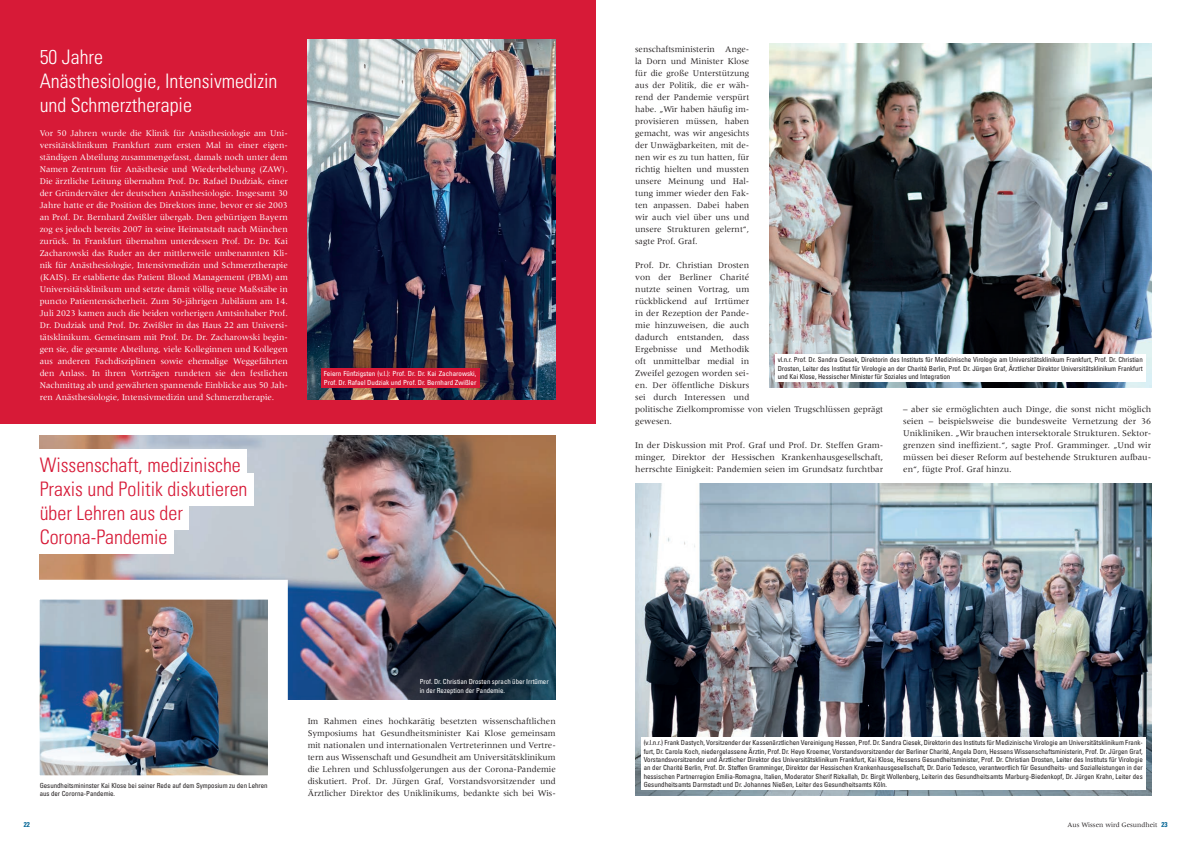
<style>
.page{position:relative;width:1191px;height:842px;background:#fff}
.page>*{position:absolute;margin:0;border:0;box-sizing:border-box;transform-origin:0 0}
.t1{font:300 condensed 20px/24px "Univers LT Pro";color:#d71a37}
.t2{font:300 condensed 20px/24px "Univers LT Pro";color:#fff}
.t3{font:9px/12px "Meridien LT Pro";color:#231f20;text-align:justify}
.t4{font:9px/12px "Meridien LT Pro";color:#fff;text-align:justify}
.t5{font:condensed 7px/8.4px "Univers LT Pro";color:#231f20;text-align:justify}
.t6{font:condensed 7px/8.4px "Univers LT Pro";color:#fff}
.t7{font:7px "Meridien LT Pro";color:#231f20}
.t8{font:700 condensed 7px "Univers LT Pro";color:#006494}
.s1{font-family:"Univers LT Pro";font-weight:700;font-stretch:condensed;color:#006494}
</style>
<div class="page">
<img style="left:40px;top:436px;width:516px;height:264px">
<div style="left:0;top:0;width:595px;height:424px;background:#d71a37"></div>
<img style="left:635px;top:484px;width:516px;height:312px">
<img style="left:39px;top:570px;width:259px;height:206px">
<img style="left:769px;top:43px;width:382px;height:345px">
<div style="left:775px;top:354px;width:370px;height:28px;background:#fff"></div>
<div style="left:641px;top:737px;width:504px;height:53px;background:#fff"></div>
<img style="left:308px;top:40px;width:248px;height:360px">
<div style="left:34px;top:449px;width:212px;height:32px;background:#fff"></div>
<div style="left:34px;top:473px;width:219px;height:32px;background:#fff"></div>
<div style="left:34px;top:497px;width:155px;height:32px;background:#fff"></div>
<div style="left:34px;top:521px;width:139px;height:32px;background:#fff"></div>
<div style="left:321px;top:369px;width:158px;height:19px;background:#d71a37"></div>
<h1 class="t2" style="left:40px;top:44px;width:239px">50 Jahre<br>Anästhesiologie, Intensivmedizin und Schmerztherapie</h1>
<p class="t4" style="left:40px;top:127px;width:250px">Vor 50 Jahren wurde die Klinik für Anästhesiologie am Uni&shy;versitätsklinikum Frankfurt zum ersten Mal in einer eigen&shy;ständigen Abteilung zusammengefasst, damals noch unter dem Namen Zentrum für Anästhesie und Wiederbelebung (ZAW).<br>Die ärztliche Leitung übernahm Prof. Dr. Rafael Dudziak, einer der Gründerväter der deutschen Anästhesiologie. Insgesamt 30<br>Jahre hatte er die Position des Direktors inne, bevor er sie 2003 an Prof. Dr. Bernhard Zwißler übergab. Den gebürtigen Bayern zog es jedoch bereits 2007 in seine Heimatstadt nach München zurück. In Frankfurt übernahm unterdessen Prof. Dr. Dr. Kai Zacharowski das Ruder an der mittlerweile umbenannten Kli&shy;nik für Anästhesiologie, Intensivmedizin und Schmerztherapie (KAIS). Er etablierte das Patient Blood Management (PBM) am Universitätsklinikum und setzte damit völlig neue Maßstäbe in puncto Patientensicherheit. Zum 50-jährigen Jubiläum am 14.<br>Juli 2023 kamen auch die beiden vorherigen Amtsinhaber Prof.<br>Dr. Dudziak und Prof. Dr. Zwißler in das Haus 22 am Universi&shy;tätsklinikum. Gemeinsam mit Prof. Dr. Dr. Zacharowski begin&shy;gen sie, die gesamte Abteilung, viele Kolleginnen und Kollegen aus anderen Fachdisziplinen sowie ehemalige Weggefährten den Anlass. In ihren Vorträgen rundeten sie den festlichen Nachmittag ab und gewährten spannende Einblicke aus 50 Jah&shy;ren Anästhesiologie, Intensivmedizin und Schmerztherapie.</p>
<h1 class="t1" style="left:40px;top:452px;width:209px">Wissenschaft, medizinische<br>Praxis und Politik diskutieren über Lehren aus der<br>Corona-Pandemie</h1>
<p class="t6" style="left:324px;top:370px;width:154px">Feiern Fünfzigsten (v.l.): Prof. Dr. Dr. Kai Zacharowski,<br>Prof. Dr. Rafael Dudziak und Prof. Dr. Bernhard Zwißler</p>
<p class="t3" style="left:635px;top:43px;width:116px">senschaftsministerin Ange&shy;la Dorn und Minister Klose für die große Unterstützung aus der Politik, die er wäh&shy;rend der Pandemie verspürt habe. „Wir haben häufig im&shy;provisieren müssen, haben gemacht, was wir angesichts der Unwägbarkeiten, mit de&shy;nen wir es zu tun hatten, für richtig hielten und mussten unsere Meinung und Hal&shy;tung immer wieder den Fak&shy;ten anpassen. Dabei haben wir auch viel über uns und unsere Strukturen gelernt“, sagte Prof. Graf.</p>
<p class="t3" style="left:635px;top:259px;width:250px;text-align:left">Prof. Dr. Christian Drosten<br>von der Berliner Charité<br>nutzte seinen Vortrag, um<br>rückblickend auf Irrtümer<br>in der Rezeption der Pande-<br>mie hinzuweisen, die auch<br>dadurch entstanden, dass<br>Ergebnisse und Methodik<br>oft unmittelbar medial in<br>Zweifel gezogen worden sei-<br>en. Der öffentliche Diskurs<br>sei durch Interessen und<br>politische Zielkompromisse von vielen Trugschlüssen geprägt gewesen.</p>
<p class="t3" style="left:635px;top:439px;width:250px">In der Diskussion mit Prof. Graf und Prof. Dr. Steffen Gram&shy;minger, Direktor der Hessischen Krankenhausgesellschaft, herrschte Einigkeit: Pandemien seien im Grundsatz furchtbar</p>
<p class="t5" style="left:777px;top:356px;width:366px">vl.n.r. Prof. Dr. Sandra Ciesek, Direktorin des Instituts für Medizinische Virologie am Universitätsklinikum Frankfurt, Prof. Dr. Christian Drosten, Leiter des Institut für Virologie an der Charité Berlin, Prof. Dr. Jürgen Graf, Ärztlicher Direktor Universitätsklinikum Frankfurt und Kai Klose, Hessischer Minister für Soziales und Integration</p>
<p class="t3" style="left:903px;top:403px;width:250px">– aber sie ermöglichten auch Dinge, die sonst nicht möglich seien – beispielsweise die bundesweite Vernetzung der 36<br>Unikliniken. „Wir brauchen intersektorale Strukturen. Sektor&shy;grenzen sind ineffizient.“, sagte Prof. Gramminger. „Und wir müssen bei dieser Reform auf bestehende Strukturen aufbau&shy;en“, fügte Prof. Graf hinzu.</p>
<p class="t8" style="left:24px;top:820px;width:8px">22</p>
<p class="t6" style="left:420px;top:677px;width:130px">Prof. Dr. Christian Drosten sprach über Irrtümer in der Rezeption der Pandemie.</p>
<p class="t3" style="left:308px;top:715px;width:250px">Im Rahmen eines hochkarätig besetzten wissenschaftlichen Symposiums hat Gesundheitsminister Kai Klose gemeinsam mit nationalen und internationalen Vertreterinnen und Vertre&shy;tern aus Wissenschaft und Gesundheit am Universitätsklinikum die Lehren und Schlussfolgerungen aus der Corona-Pandemie diskutiert. Prof. Dr. Jürgen Graf, Vorstandsvorsitzender und Ärztlicher Direktor des Uniklinikums, bedankte sich bei Wis-</p>
<p class="t5" style="left:643px;top:738px;width:500px">(v.l.n.r.) Frank Dastych, Vorsitzender der Kassenärztlichen Vereinigung Hessen, Prof. Dr. Sandra Ciesek, Direktorin des Instituts für Medizinische Virologie am Universitätsklinikum Frank&shy;furt, Dr. Carola Koch, niedergelassene Ärztin, Prof. Dr. Heyo Kroemer, Vorstandsvorsitzender der Berliner Charité, Angela Dorn, Hessens Wissenschaftsministerin, Prof. Dr. Jürgen Graf, Vorstandsvorsitzender und Ärztlicher Direktor des Universitätsklinikum Frankfurt, Kai Klose, Hessens Gesundheitsminister, Prof. Dr. Christian Drosten, Leiter des Instituts für Virologie an der Charité Berlin, Prof. Dr. Steffen Gramminger, Direktor der Hessischen Krankenhausgesellschaft, Dr. Dario Tedesco, verantwortlich für Gesundheits- und Sozialleistungen in der hessischen Partnerregion Emilia-Romagna, Italien, Moderator Sherif Rizkallah, Dr. Birgit Wollenberg, Leiterin des Gesundheitsamts Marburg-Biedenkopf, Dr. Jürgen Krahn, Leiter des</p>
<p class="t5" style="left:40px;top:781px;width:229px">Gesundheitsmininster Kai Klose bei seiner Rede auf dem Symposium zu den Lehren</p>
<p class="t5" style="left:643px;top:780px;width:245px">Gesundheitsamts Darmstadt und Dr. Johannes Nießen, Leiter des Gesundheitsamts Köln.</p>
<p class="t5" style="left:40px;top:789px;width:77px">aus der Cororna-Pandemie.</p>
<p class="t7" style="left:1067px;top:821px;width:101px">Aus Wissen wird Gesundheit <span class="s1">23</span></p>
</div>
